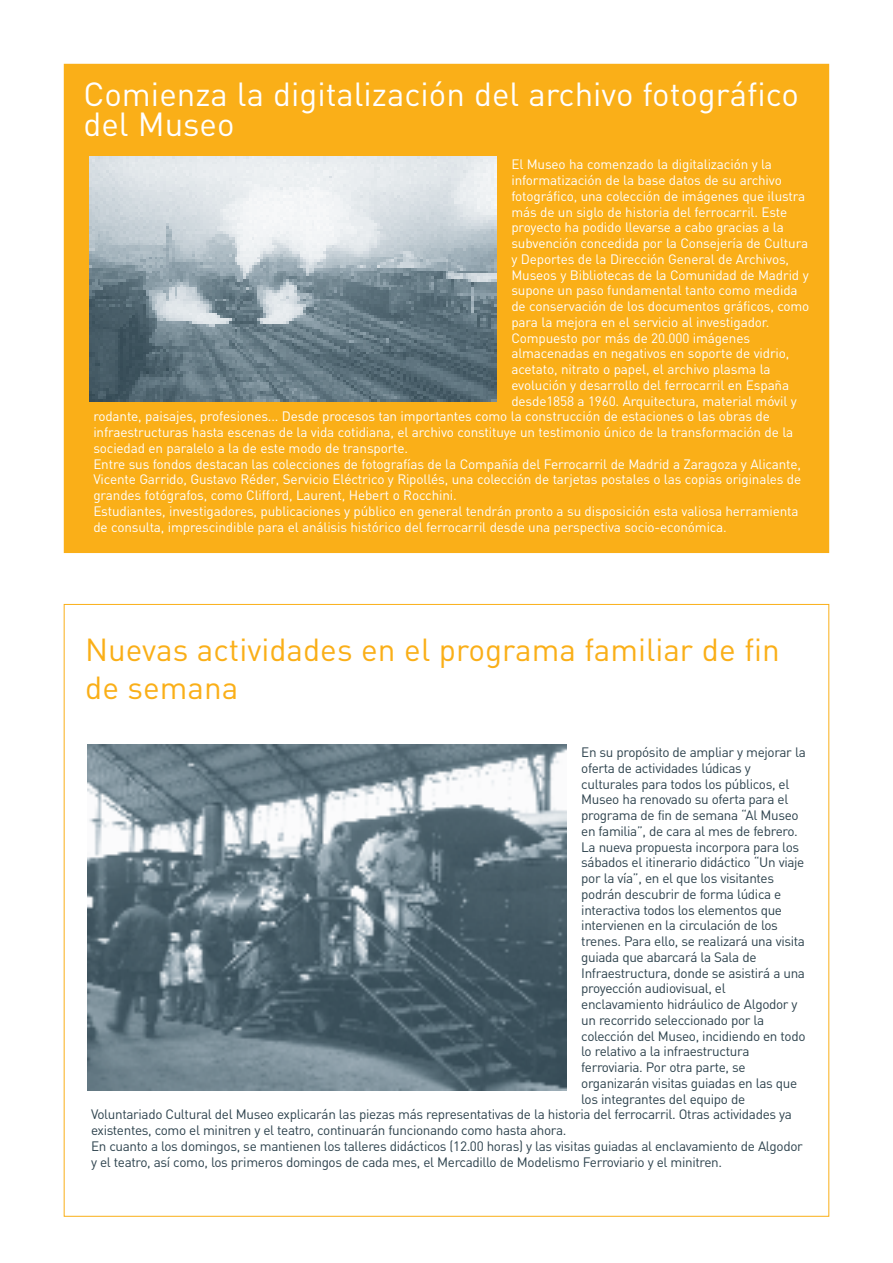
<style>
.page{position:relative;width:893px;height:1263px;background:#fff}
.page>*{position:absolute;margin:0;border:0;box-sizing:border-box;transform-origin:0 0}
.t1{font:33px/30px "DIN";color:#fff}
.t2{font:31.5px/37.8px "DIN";color:#faaf18}
.t3{font:13.5px "DIN";letter-spacing:-.01em;color:#fff}
.t4{font:13.5px "DIN";letter-spacing:-.025em;color:#2d424d}
</style>
<div class="page">
<div style="left:65px;top:65px;width:763px;height:487px;background:#faaf18"></div>
<div style="left:64px;top:64px;width:765px;height:489px;border:2px solid #faaf18"></div>
<img style="left:88px;top:745px;width:478px;height:345px">
<img style="left:89px;top:156px;width:407px;height:246px">
<h1 class="t1" style="left:83px;top:80px;width:717px">Comienza la digitalización del archivo fotográfico del Museo</h1>
<p class="t3" style="left:511px;top:157px;width:262px">El Museo ha comenzado la digitalización y la</p>
<p class="t3" style="left:511px;top:172px;width:272px">informatización de la base datos de su archivo</p>
<p class="t3" style="left:511px;top:188px;width:295px">fotográfico, una colección de imágenes que ilustra</p>
<p class="t3" style="left:511px;top:204px;width:277px">más de un siglo de historia del ferrocarril. Este</p>
<p class="t3" style="left:511px;top:220px;width:274px">proyecto ha podido llevarse a cabo gracias a la</p>
<p class="t3" style="left:511px;top:235px;width:298px">subvención concedida por la Consejería de Cultura</p>
<p class="t3" style="left:511px;top:251px;width:279px">y Deportes de la Dirección General de Archivos,</p>
<p class="t3" style="left:511px;top:267px;width:299px">Museos y Bibliotecas de la Comunidad de Madrid y</p>
<p class="t3" style="left:511px;top:283px;width:288px">supone un paso fundamental tanto como medida</p>
<p class="t3" style="left:511px;top:298px;width:300px">de conservación de los documentos gráficos, como</p>
<p class="t3" style="left:511px;top:314px;width:260px">para la mejora en el servicio al investigador.</p>
<p class="t3" style="left:511px;top:330px;width:240px">Compuesto por más de 20.000 imágenes</p>
<p class="t3" style="left:511px;top:346px;width:280px">almacenadas en negativos en soporte de vidrio,</p>
<p class="t3" style="left:511px;top:361px;width:261px">acetato, nitrato o papel, el archivo plasma la</p>
<p class="t3" style="left:511px;top:377px;width:279px">evolución y desarrollo del ferrocarril en España</p>
<p class="t3" style="left:511px;top:393px;width:287px">desde1858 a 1960. Arquitectura, material móvil y</p>
<p class="t3" style="left:93px;top:409px;width:678px">rodante, paisajes, profesiones... Desde procesos tan importantes como la construcción de estaciones o las obras de</p>
<p class="t3" style="left:93px;top:424px;width:701px">infraestructuras hasta escenas de la vida cotidiana, el archivo constituye un testimonio único de la transformación de la</p>
<p class="t3" style="left:93px;top:440px;width:316px">sociedad en paralelo a la de este modo de transporte.</p>
<p class="t3" style="left:93px;top:456px;width:709px">Entre sus fondos destacan las colecciones de fotografías de la Compañía del Ferrocarril de Madrid a Zaragoza y Alicante,</p>
<p class="t3" style="left:93px;top:472px;width:709px">Vicente Garrido, Gustavo Réder, Servicio Eléctrico y Ripollés, una colección de tarjetas postales o las copias originales de</p>
<p class="t3" style="left:93px;top:487px;width:365px">grandes fotógrafos, como Clifford, Laurent, Hebert o Rocchini.</p>
<p class="t3" style="left:93px;top:503px;width:707px">Estudiantes, investigadores, publicaciones y público en general tendrán pronto a su disposición esta valiosa herramienta</p>
<p class="t3" style="left:93px;top:519px;width:635px">de consulta, imprescindible para el análisis histórico del ferrocarril desde una perspectiva socio-económica.</p>
<h2 class="t2" style="left:85px;top:631px;width:696px">Nuevas actividades en el programa familiar de fin de semana</h2>
<p class="t4" style="left:581px;top:744px;width:226px">En su propósito de ampliar y mejorar la</p>
<p class="t4" style="left:581px;top:760px;width:171px">oferta de actividades lúdicas y</p>
<p class="t4" style="left:581px;top:776px;width:210px">culturales para todos los públicos, el</p>
<p class="t4" style="left:581px;top:792px;width:209px">Museo ha renovado su oferta para el</p>
<p class="t4" style="left:581px;top:807px;width:219px">programa de fin de semana “Al Museo</p>
<p class="t4" style="left:581px;top:823px;width:218px">en familia”, de cara al mes de febrero.</p>
<p class="t4" style="left:581px;top:839px;width:219px">La nueva propuesta incorpora para los</p>
<p class="t4" style="left:581px;top:855px;width:225px">sábados el itinerario didáctico “Un viaje</p>
<p class="t4" style="left:581px;top:870px;width:194px">por la vía”, en el que los visitantes</p>
<p class="t4" style="left:581px;top:886px;width:202px">podrán descubrir de forma lúdica e</p>
<p class="t4" style="left:581px;top:902px;width:202px">interactiva todos los elementos que</p>
<p class="t4" style="left:581px;top:918px;width:198px">intervienen en la circulación de los</p>
<p class="t4" style="left:581px;top:933px;width:225px">trenes. Para ello, se realizará una visita</p>
<p class="t4" style="left:581px;top:949px;width:177px">guiada que abarcará la Sala de</p>
<p class="t4" style="left:581px;top:965px;width:225px">Infraestructura, donde se asistirá a una</p>
<p class="t4" style="left:581px;top:981px;width:146px">proyección audiovisual, el</p>
<p class="t4" style="left:581px;top:996px;width:218px">enclavamiento hidráulico de Algodor y</p>
<p class="t4" style="left:581px;top:1012px;width:185px">un recorrido seleccionado por la</p>
<p class="t4" style="left:581px;top:1028px;width:226px">colección del Museo, incidiendo en todo</p>
<p class="t4" style="left:581px;top:1044px;width:170px">lo relativo a la infraestructura</p>
<p class="t4" style="left:581px;top:1059px;width:166px">ferroviaria. Por otra parte, se</p>
<p class="t4" style="left:581px;top:1075px;width:217px">organizarán visitas guiadas en las que</p>
<p class="t4" style="left:581px;top:1091px;width:165px">los integrantes del equipo de</p>
<p class="t4" style="left:91px;top:1107px;width:702px">Voluntariado Cultural del Museo explicarán las piezas más representativas de la historia del ferrocarril. Otras actividades ya</p>
<p class="t4" style="left:91px;top:1122px;width:477px">existentes, como el minitren y el teatro, continuarán funcionando como hasta ahora.</p>
<p class="t4" style="left:91px;top:1138px;width:713px">En cuanto a los domingos, se mantienen los talleres didácticos (12.00 horas) y las visitas guiadas al enclavamiento de Algodor</p>
<p class="t4" style="left:91px;top:1154px;width:633px">y el teatro, así como, los primeros domingos de cada mes, el Mercadillo de Modelismo Ferroviario y el minitren.</p>
</div>
